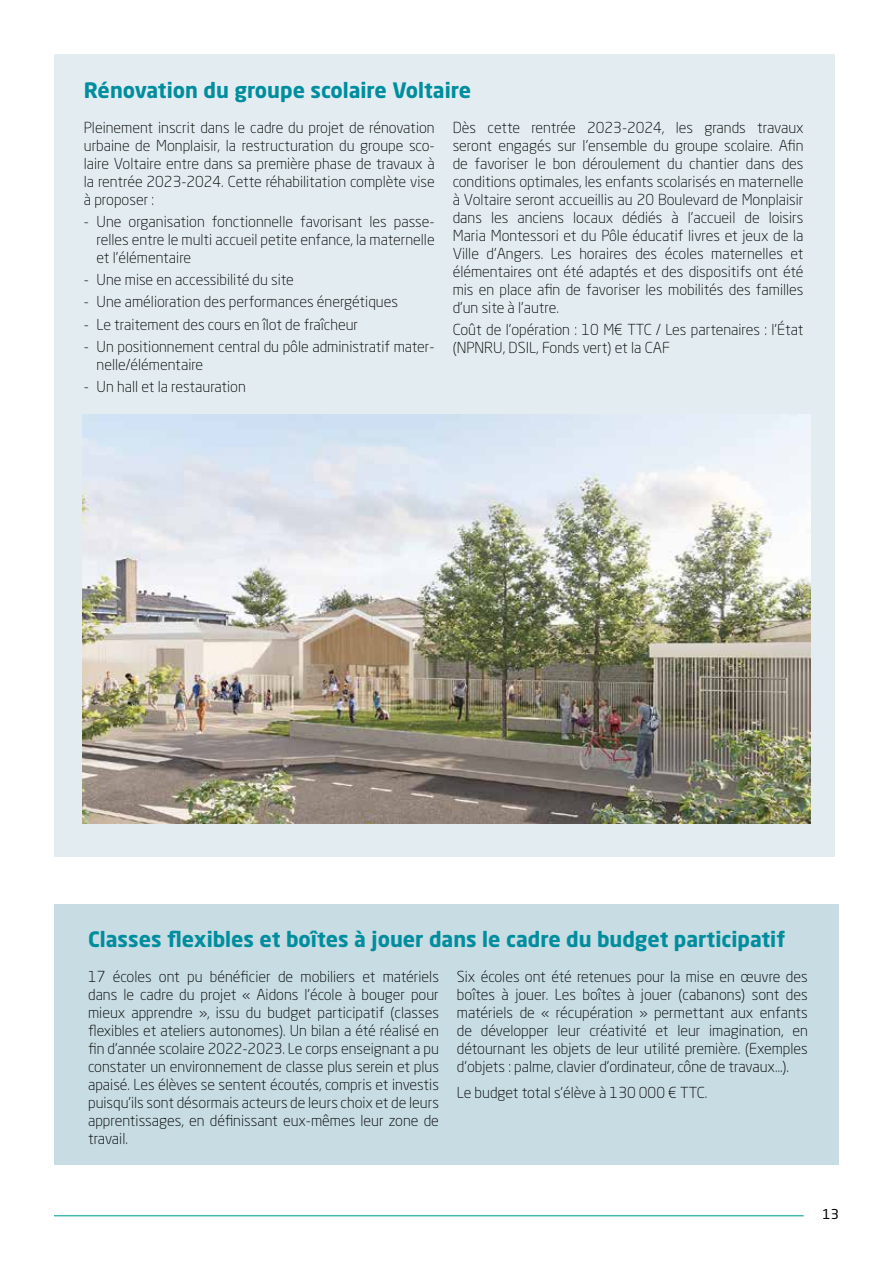
<style>
.page{position:relative;width:893px;height:1263px;background:#fff}
.page>*{position:absolute;margin:0;border:0;box-sizing:border-box;transform-origin:0 0}
.t1{font:700 21px "Neo Sans Std";color:#008d9e}
.t2{font:300 15px/18px "Neo Sans Std";color:#000;text-align:justify}
.t3{font:13.5px "Neo Sans Std";color:#000}
</style>
<div class="page">
<hr style="left:54px;top:1215px;width:750px;height:1px;background:#44b8ad">
<div style="left:54px;top:54px;width:780px;height:802px;background:#e3edf1"></div>
<div style="left:54px;top:904px;width:785px;height:261px;background:#c7dce3"></div>
<img style="left:82px;top:414px;width:728px;height:410px">
<h1 class="t1" style="left:84px;top:76px;width:389px">Rénovation du groupe scolaire Voltaire</h1>
<p class="t2" style="left:84px;top:118px;width:352px">Pleinement inscrit dans le cadre du projet de rénovation urbaine de Monplaisir, la restructuration du groupe sco&shy;laire Voltaire entre dans sa première phase de travaux à la rentrée 2023-2024. Cette réhabilitation complète vise à proposer :</p>
<p class="t2" style="left:97px;top:212px;width:340px;text-indent:-13px">- Une organisation fonctionnelle favorisant les passe&shy;relles entre le multi accueil petite enfance, la maternelle et l’élémentaire</p>
<p class="t2" style="left:84px;top:271px;width:211px">- Une mise en accessibilité du site</p>
<p class="t2" style="left:84px;top:293px;width:316px">- Une amélioration des performances énergétiques</p>
<p class="t2" style="left:84px;top:315px;width:276px">- Le traitement des cours en îlot de fraîcheur</p>
<p class="t2" style="left:97px;top:337px;width:340px;text-indent:-13px">- Un positionnement central du pôle administratif mater&shy;nelle/élémentaire</p>
<p class="t2" style="left:84px;top:378px;width:164px">- Un hall et la restauration</p>
<p class="t2" style="left:453px;top:118px;width:352px">Dès cette rentrée 2023-2024, les grands travaux seront engagés sur l’ensemble du groupe scolaire. Afin de favoriser le bon déroulement du chantier dans des conditions optimales, les enfants scolarisés en maternelle à Voltaire seront accueillis au 20 Boulevard de Monplaisir dans les anciens locaux dédiés à l’accueil de loisirs Maria Montessori et du Pôle éducatif livres et jeux de la Ville d’Angers. Les horaires des écoles maternelles et élémentaires ont été adaptés et des dispositifs ont été mis en place afin de favoriser les mobilités des familles d’un site à l’autre.</p>
<p class="t2" style="left:453px;top:320px;width:352px">Coût de l’opération : 10 M€ TTC / Les partenaires : l’État (NPNRU, DSIL, Fonds vert) et la CAF</p>
<h1 class="t1" style="left:88px;top:926px;width:699px">Classes flexibles et boîtes à jouer dans le cadre du budget participatif</h1>
<p class="t2" style="left:88px;top:967px;width:352px">17 écoles ont pu bénéficier de mobiliers et matériels dans le cadre du projet « Aidons l’école à bouger pour mieux apprendre », issu du budget participatif (classes flexibles et ateliers autonomes). Un bilan a été réalisé en fin d’année scolaire 2022-2023. Le corps enseignant a pu constater un environnement de classe plus serein et plus apaisé. Les élèves se sentent écoutés, compris et investis puisqu’ils sont désormais acteurs de leurs choix et de leurs apprentissages, en définissant eux-mêmes leur zone de travail.</p>
<p class="t2" style="left:457px;top:967px;width:352px">Six écoles ont été retenues pour la mise en œuvre des boîtes à jouer. Les boîtes à jouer (cabanons) sont des matériels de « récupération » permettant aux enfants de développer leur créativité et leur imagination, en détournant les objets de leur utilité première. (Exemples d’objets : palme, clavier d’ordinateur, cône de travaux…).</p>
<p class="t2" style="left:457px;top:1084px;width:252px">Le budget total s’élève à 130 000 € TTC.</p>
<p class="t3" style="left:823px;top:1206px;width:18px">13</p>
</div>
